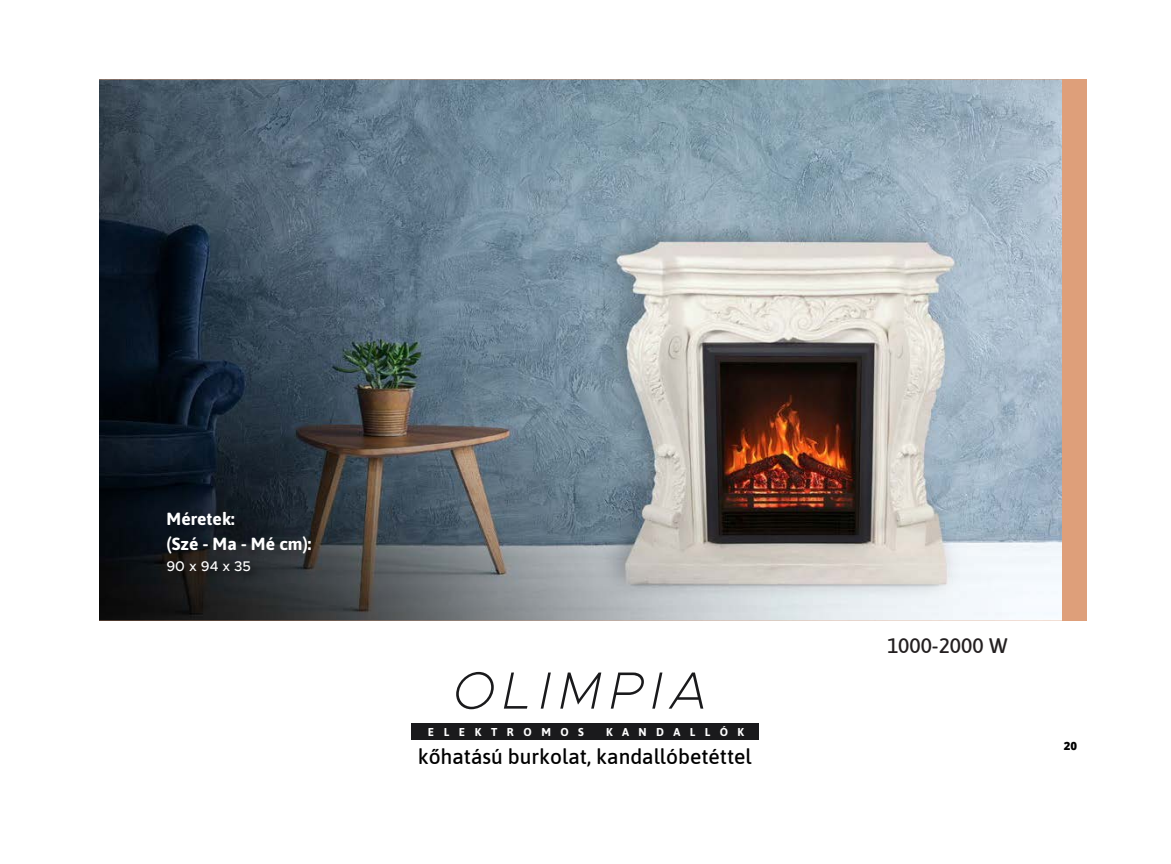
<style>
.page{position:relative;width:1171px;height:864px;background:#fff}
.page>*{position:absolute;margin:0;border:0;box-sizing:border-box;transform-origin:0 0}
.t1{font:italic 200 52.5px "Metropolis";letter-spacing:.15em;color:#1a1a1c}
.t2{font:500 21px "Asap";color:#000}
.t3{font:500 21px "Asap";color:#231f20}
.t4{font:700 17.5px/24.5px "Asap";color:#fff}
.t5{font:500 14px "Metropolis";color:#fff}
.t6{font:700 11.38px "Asap";letter-spacing:.85em;color:#fff}
.t7{font:800 11.38px "Open Sans";color:#000}
</style>
<div class="page">
<img style="left:99px;top:79px;width:963px;height:541px">
<div style="left:1062px;top:79px;width:24px;height:541px;background:#de9f7a"></div>
<img style="left:162px;top:509px;width:148px;height:73px">
<div style="left:412px;top:723px;width:347px;height:16px;background:#1a1a1c"></div>
<p class="t4" style="left:167px;top:506px;width:146px">Méretek:<br>(Szé - Ma - Mé cm):</p>
<p class="t5" style="left:166px;top:557px;width:86px">90 x 94 x 35</p>
<h1 class="t1" style="left:453px;top:657px;width:256px">OLIMPIA</h1>
<p class="t6" style="left:428px;top:724px;width:158px">ELEKTROM O S</p>
<p class="t6" style="left:606px;top:724px;width:139px">K A N D A L L Ó K</p>
<p class="t2" style="left:418px;top:741px;width:336px">kőhatású burkolat, kandallóbetéttel</p>
<p class="t3" style="left:887px;top:630px;width:122px">1000-2000 W</p>
<p class="t7" style="left:1064px;top:736px;width:15px">20</p>
</div>
